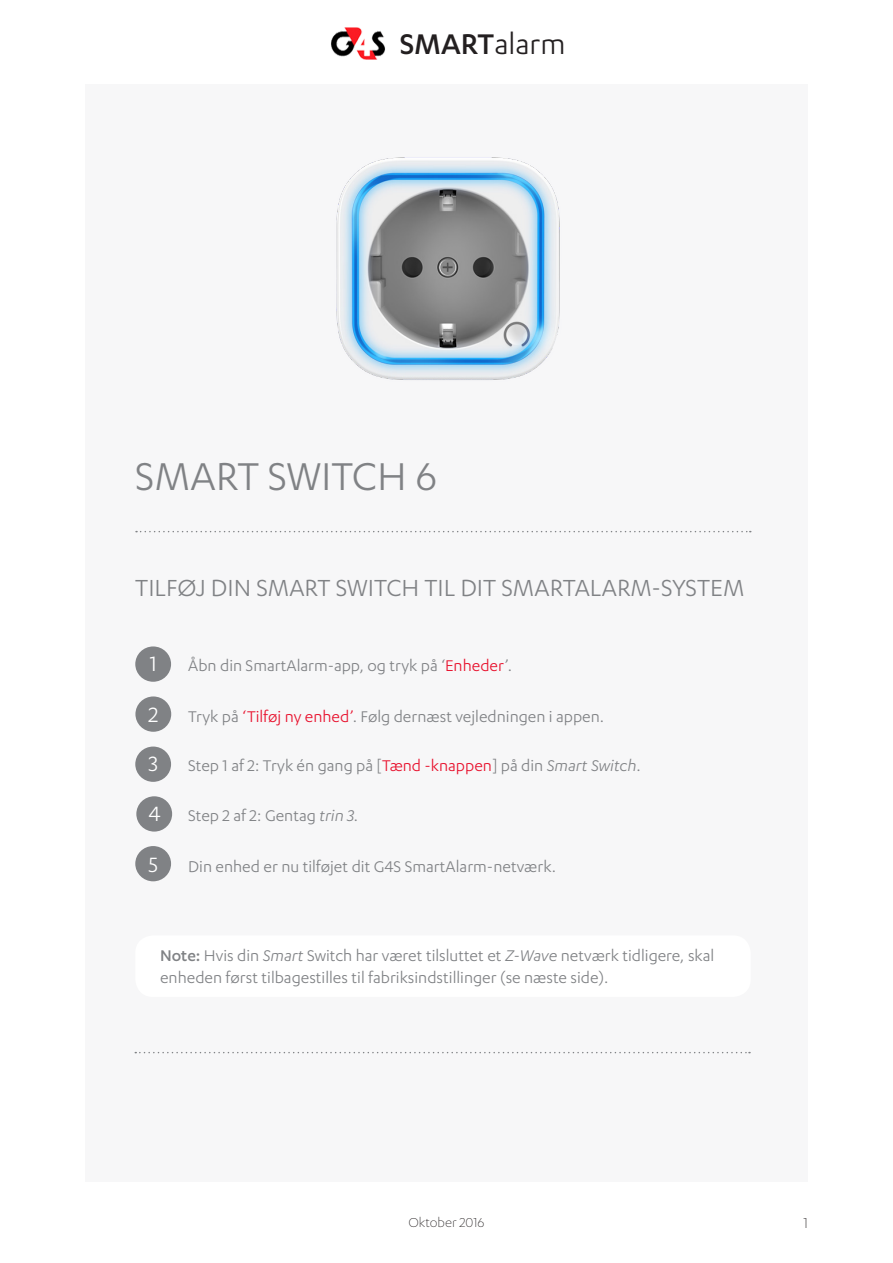
<style>
.page{position:relative;width:893px;height:1263px;background:#fff}
.page>*{position:absolute;margin:0;border:0;box-sizing:border-box;transform-origin:0 0}
.t1{font:45px "Karbon";color:#808285}
.t2{font:500 33px "Karbon";color:#231f20}
.t3{font:27px "Karbon";color:#808285}
.t4{font:24px "Karbon";color:#fff}
.t5{font:18px/21.6px "Karbon";color:#808285}
.t6{font:300 16.5px "Karbon";color:#231f20}
.t7{font:300 15px "Karbon";color:#231f20}
.s1{font-weight:400}
.s2{color:#e8112d}
.s3{font-style:italic}
.s4{font-weight:500}
</style>
<div class="page">
<img style="left:331px;top:27px;width:54px;height:33px">
<div style="left:85px;top:84px;width:723px;height:1097px;background:#f7f7f8"></div>
<div style="left:135px;top:646px;width:36px;height:36px;background:#808285;border-radius:50%"></div>
<div style="left:135px;top:696px;width:36px;height:36px;background:#808285;border-radius:50%"></div>
<div style="left:135px;top:746px;width:36px;height:36px;background:#808285;border-radius:50%"></div>
<div style="left:136px;top:796px;width:36px;height:35px;background:#808285;border-radius:50%"></div>
<div style="left:135px;top:846px;width:36px;height:35px;background:#808285;border-radius:50%"></div>
<svg style="left:136px;top:531px;width:615px;height:1px"></svg>
<svg style="left:135px;top:1052px;width:615px;height:1px"></svg>
<div style="left:135px;top:935px;width:616px;height:62px;background:#fff;border-radius:18px"></div>
<img style="left:336px;top:157px;width:224px;height:223px">
<h2 class="t2" style="left:400px;top:25px;width:167px">SMART<span class="s1">alarm</span></h2>
<p class="t1" style="left:135px;top:451px;width:303px">SMART SWITCH 6</p>
<p class="t3" style="left:135px;top:573px;width:610px">TILFØJ DIN SMART SWITCH TIL DIT SMARTALARM-SYSTEM</p>
<p class="t4" style="left:150px;top:650px;width:9px">1</p>
<p class="t4" style="left:149px;top:701px;width:12px">2</p>
<p class="t4" style="left:149px;top:751px;width:11px">3</p>
<p class="t4" style="left:149px;top:800px;width:14px">4</p>
<p class="t4" style="left:149px;top:852px;width:11px">5</p>
<p class="t5" style="left:188px;top:654px;width:325px">Åbn din SmartAlarm-app, og tryk på ‘<span class="s2">Enheder</span>’.</p>
<p class="t5" style="left:188px;top:705px;width:417px">Tryk på <span class="s2">‘Tilføj ny enhed’</span>. Følg dernæst vejledningen i appen.</p>
<p class="t5" style="left:188px;top:755px;width:454px">Step 1 af 2: Tryk én gang på [<span class="s2">Tænd -knappen</span>] på din <span class="s3">Smart Switch</span>.</p>
<p class="t5" style="left:188px;top:804px;width:172px">Step 2 af 2: Gentag <span class="s3">trin 3.</span></p>
<p class="t5" style="left:188px;top:855px;width:369px">Din enhed er nu tilføjet dit G4S SmartAlarm-netværk.</p>
<p class="t5" style="left:160px;top:944px;width:556px"><span class="s4">Note:</span> Hvis din <span class="s3">Smart</span> Switch har været tilsluttet et <span class="s3">Z-Wave</span> netværk tidligere, skal enheden først tilbagestilles til fabriksindstillinger (se næste side).</p>
<p class="t7" style="left:408px;top:1214px;width:77px">Oktober 2016</p>
<p class="t6" style="left:803px;top:1214px;width:6px">1</p>
</div>
